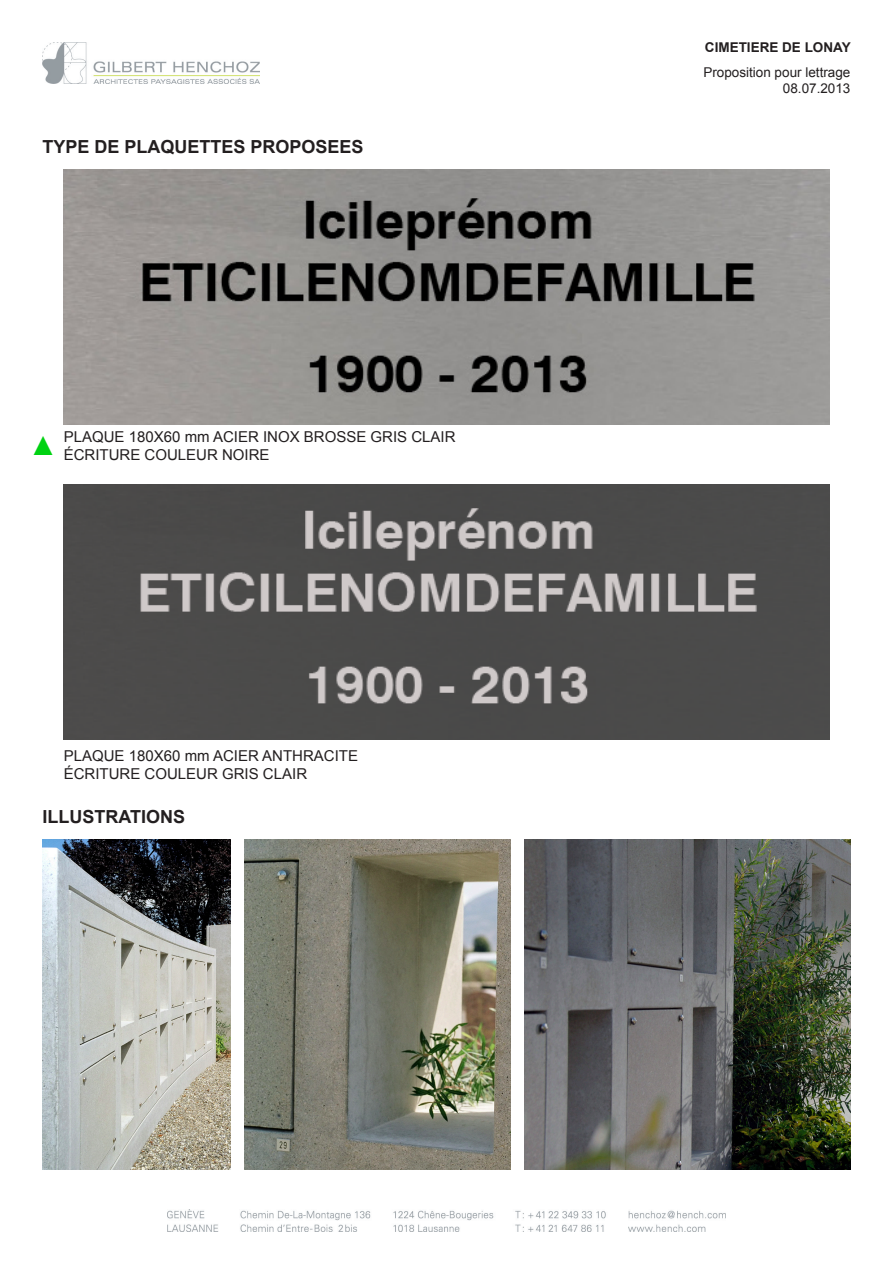
<style>
.page{position:relative;width:893px;height:1263px;background:#fff}
.page>*{position:absolute;margin:0;border:0;box-sizing:border-box;transform-origin:0 0}
.t1{font:27px "Times New Roman";color:#00d212}
.t2{font:700 18px "Arial";color:#231f20}
.t3{font:15px "Arial";color:#231f20}
.t4{font:13.5px/16.2px "Arial";color:#231f20;text-align:right}
.t5{font:700 13.5px "Arial";color:#231f20}
</style>
<div class="page">
<img style="left:167px;top:1209px;width:559px;height:23px">
<img style="left:43px;top:43px;width:216px;height:41px">
<img style="left:64px;top:169px;width:765px;height:255px">
<img style="left:64px;top:484px;width:765px;height:255px">
<img style="left:245px;top:839px;width:265px;height:331px">
<img style="left:43px;top:839px;width:187px;height:331px">
<img style="left:525px;top:839px;width:325px;height:331px">
<p class="t2" style="left:43px;top:135px;width:323px">TYPE DE PLAQUETTES PROPOSEES</p>
<p class="t1" style="left:30px;top:428px;width:28px">▲</p>
<p class="t3" style="left:64px;top:427px;width:393px">PLAQUE 180X60 mm ACIER INOX BROSSE GRIS CLAIR</p>
<p class="t3" style="left:64px;top:445px;width:207px">ÉCRITURE COULEUR NOIRE</p>
<p class="t3" style="left:64px;top:746px;width:296px">PLAQUE 180X60 mm ACIER ANTHRACITE</p>
<p class="t3" style="left:64px;top:764px;width:245px">ÉCRITURE COULEUR GRIS CLAIR</p>
<p class="t2" style="left:43px;top:805px;width:144px">ILLUSTRATIONS</p>
<p class="t5" style="left:705px;top:39px;width:147px">CIMETIERE DE LONAY</p>
<p class="t4" style="left:703px;top:64px;width:149px">Proposition pour lettrage<br>08.07.2013</p>
</div>
